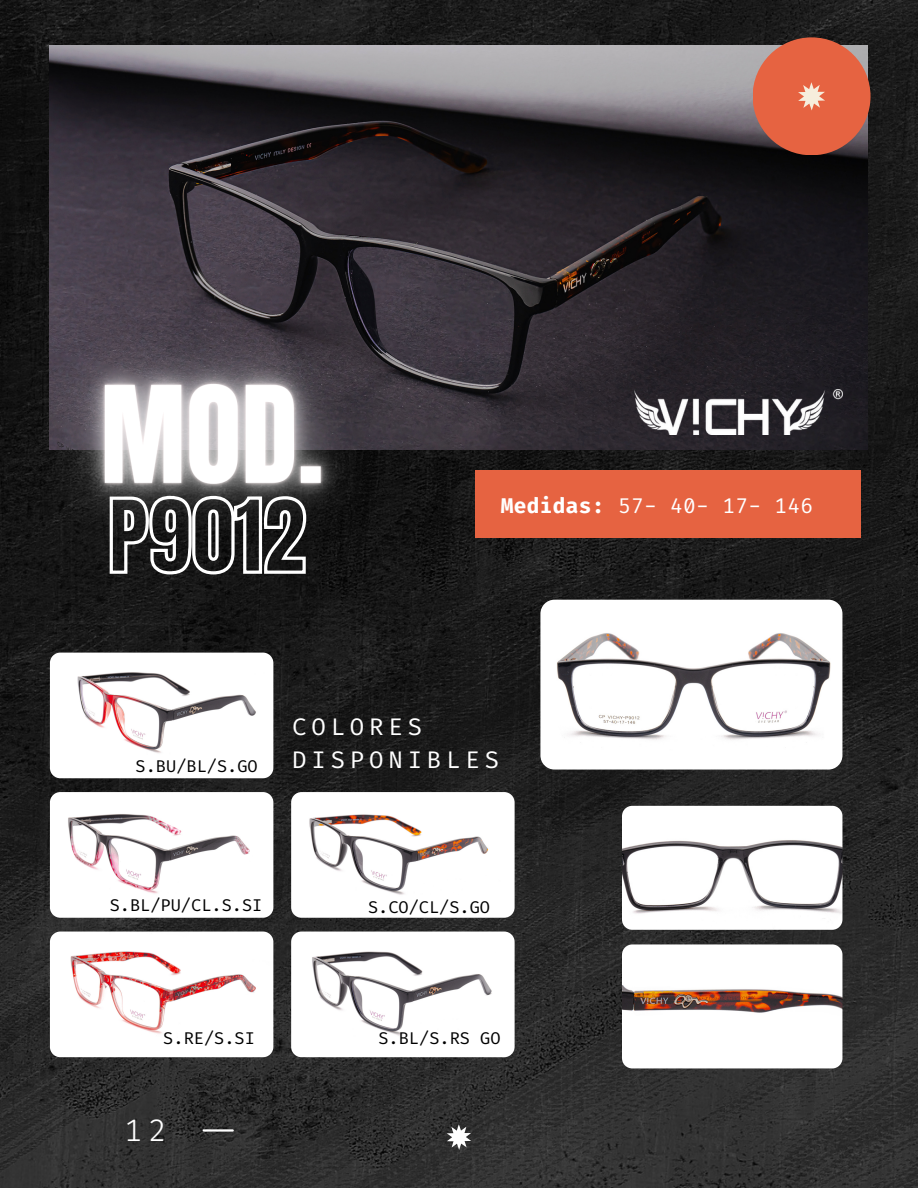
<style>
.page{position:relative;width:918px;height:1188px;background:#fff}
.page>*{position:absolute;margin:0;border:0;box-sizing:border-box;transform-origin:0 0}
.t1{font:300 31.05px "Fira Code";color:#fff}
.t2{font:24px "Fira Code";letter-spacing:.205em;color:#fff}
.t3{font:21.3px "Fira Code";letter-spacing:.015em;color:#fff}
.t4{font:16.95px "Fira Code";color:#000}
.s1{font-weight:700}
</style>
<div class="page">
<img style="left:0;top:0;width:918px;height:1188px">
<img style="left:50px;top:45px;width:818px;height:404px">
<hr style="left:204px;top:1129px;width:29px;height:3px;background:#fff">
<div style="left:475px;top:470px;width:386px;height:68px;background:#e66341"></div>
<img style="left:0;top:247px;width:429px;height:380px">
<div style="left:753px;top:37px;width:118px;height:118px;background:#e66341;border-radius:50%"></div>
<svg style="left:798px;top:82px;width:27px;height:28px"></svg>
<svg style="left:447px;top:1124px;width:24px;height:26px"></svg>
<img style="left:635px;top:389px;width:208px;height:45px">
<img style="left:50px;top:653px;width:223px;height:125px;border-radius:10px">
<img style="left:540px;top:600px;width:302px;height:170px;border-radius:14px">
<img style="left:622px;top:806px;width:220px;height:124px;border-radius:10px">
<img style="left:622px;top:944px;width:220px;height:124px;border-radius:10px">
<img style="left:50px;top:792px;width:223px;height:126px;border-radius:10px">
<img style="left:50px;top:932px;width:223px;height:125px;border-radius:10px">
<img style="left:291px;top:792px;width:224px;height:126px;border-radius:10px">
<img style="left:291px;top:932px;width:224px;height:125px;border-radius:10px">
<svg style="left:108px;top:494px;width:200px;height:82px"></svg>
<p class="t3" style="left:501px;top:492px;width:314px"><span class="s1">Medidas:</span> 57- 40- 17- 146</p>
<p class="t4" style="left:136px;top:756px;width:124px">S.BU/BL/S.GO</p>
<p class="t2" style="left:292px;top:711px;width:131px">COLORES</p>
<p class="t2" style="left:292px;top:744px;width:208px">DISPONIBLES</p>
<p class="t4" style="left:110px;top:895px;width:154px">S.BL/PU/CL.S.SI</p>
<p class="t4" style="left:163px;top:1028px;width:93px">S.RE/S.SI</p>
<p class="t1" style="left:124px;top:1110px;width:45px">12</p>
<p class="t4" style="left:368px;top:896px;width:124px">S.CO/CL/S.GO</p>
<p class="t4" style="left:378px;top:1028px;width:124px">S.BL/S.RS GO</p>
</div>
